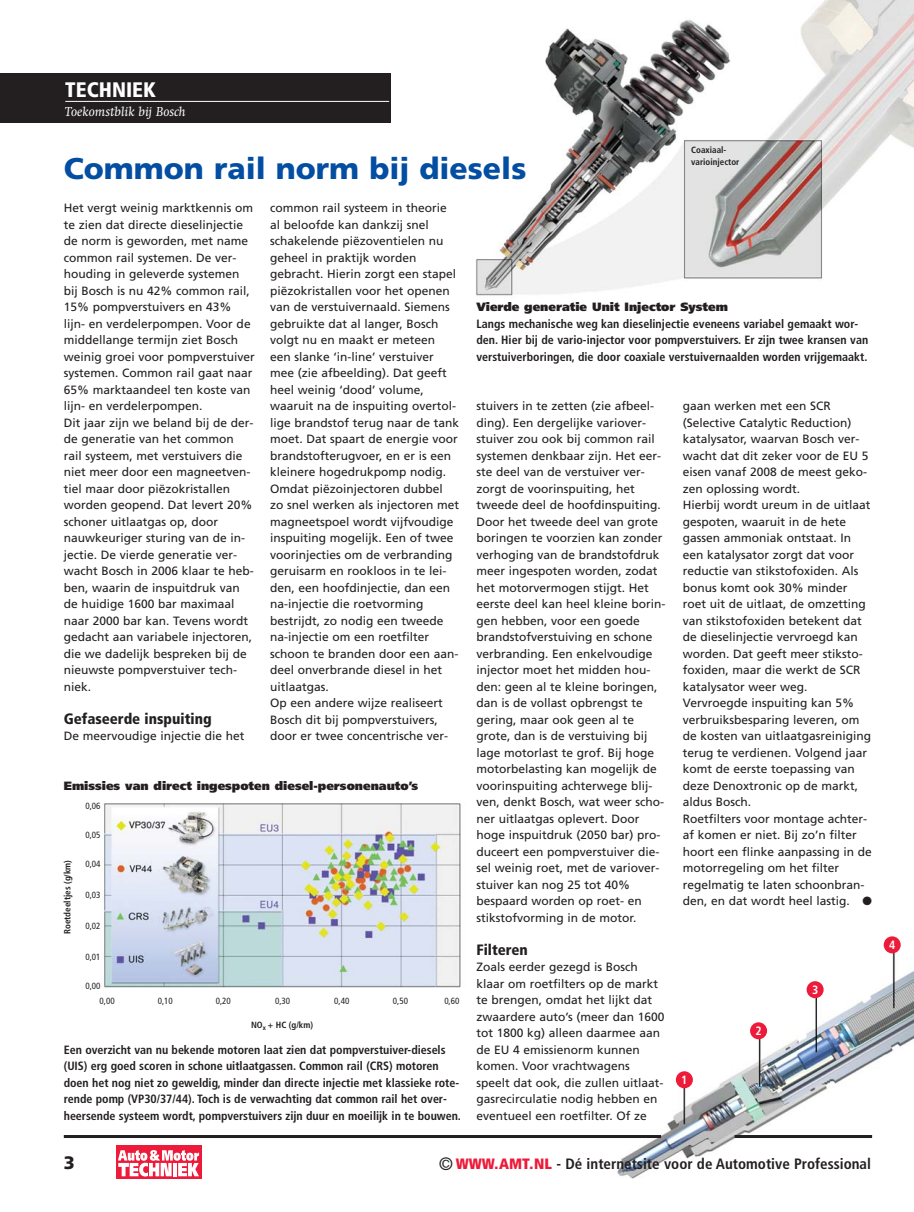
<style>
.page{position:relative;width:914px;height:1212px;background:#fff}
.page>*{position:absolute;margin:0;border:0;box-sizing:border-box;transform-origin:0 0}
.t1{font:900 30px "Frutiger";color:#034ea2}
.t2{font:900 condensed 21px "Frutiger";color:#fff}
.t3{font:900 18px "Frutiger";color:#231f20}
.t4{font:700 condensed 15px "Frutiger";color:#231f20}
.t5{font:900 condensed 15px "Frutiger";color:#231f20}
.t6{font:italic 13.5px "Swift";color:#fff}
.t7{font:12px/16.5px "Frutiger";color:#231f20}
.t8{font:700 condensed 12px/16.5px "Frutiger";letter-spacing:-.005em;color:#231f20}
.t9{font:900 12px "Frutiger";color:#231f20}
.t10{font:700 condensed 12px "Frutiger";color:#fff}
.t11{font:condensed 9px/14.9px "Frutiger";color:#231f20}
.t12{font:700 condensed 9px/12px "Frutiger";color:#231f20}
.s1{font-weight:400;font-size:18px}
.s2{font-weight:900;color:#ed1a3a}
</style>
<div class="page">
<img style="left:615px;top:936px;width:299px;height:243px">
<img style="left:104px;top:803px;width:357px;height:185px">
<img style="left:476px;top:0;width:438px;height:296px">
<hr style="left:64px;top:1135px;width:597px;height:3px;background:#231f20">
<div style="left:0;top:73px;width:390px;height:49px;background:#231f20"></div>
<hr style="left:65px;top:101px;width:324px;height:1px;background:#fff">
<hr style="left:734px;top:1135px;width:138px;height:3px;background:#231f20">
<div style="left:675px;top:1071px;width:18px;height:17px;background:#ed1a3a;border-radius:50%"></div>
<div style="left:750px;top:1022px;width:17px;height:17px;background:#ed1a3a;border-radius:50%"></div>
<div style="left:806px;top:981px;width:17px;height:17px;background:#ed1a3a;border-radius:50%"></div>
<div style="left:883px;top:936px;width:17px;height:17px;background:#ed1a3a;border-radius:50%"></div>
<div style="left:116px;top:1146px;width:85px;height:33px;background:#ed1a3a"></div>
<svg style="left:118px;top:1150px;width:81px;height:27px"></svg>
<h2 class="t2" style="left:65px;top:81px;width:92px">TECHNIEK</h2>
<p class="t6" style="left:65px;top:107px;width:122px">Toekomstblik bij Bosch</p>
<h1 class="t1" style="left:64px;top:157px;width:464px">Common rail norm bij diesels</h1>
<p class="t7" style="left:64px;top:201px;width:192px">Het vergt weinig marktkennis om te zien dat directe dieselinjectie de norm is geworden, met name common rail systemen. De ver&shy;houding in geleverde systemen bij Bosch is nu 42% common rail,<br>15% pompverstuivers en 43% lijn- en verdelerpompen. Voor de middellange termijn ziet Bosch weinig groei voor pompverstuiver systemen. Common rail gaat naar<br>65% marktaandeel ten koste van lijn- en verdelerpompen.<br>Dit jaar zijn we beland bij de der&shy;de generatie van het common rail systeem, met verstuivers die niet meer door een magneetven&shy;tiel maar door piëzokristallen worden geopend. Dat levert 20% schoner uitlaatgas op, door nauwkeuriger sturing van de in&shy;jectie. De vierde generatie ver&shy;wacht Bosch in 2006 klaar te heb&shy;ben, waarin de inspuitdruk van de huidige 1600 bar maximaal naar 2000 bar kan. Tevens wordt gedacht aan variabele injectoren, die we dadelijk bespreken bij de nieuwste pompverstuiver tech&shy;niek.</p>
<p class="t5" style="left:64px;top:713px;width:149px">Gefaseerde inspuiting</p>
<p class="t7" style="left:64px;top:729px;width:182px">De meervoudige injectie die het</p>
<p class="t12" style="left:691px;top:145px;width:50px">Coaxiaal&shy;varioinjector</p>
<p class="t7" style="left:270px;top:201px;width:191px">common rail systeem in theorie al beloofde kan dankzij snel schakelende piëzoventielen nu geheel in praktijk worden gebracht. Hierin zorgt een stapel piëzokristallen voor het openen van de verstuivernaald. Siemens gebruikte dat al langer, Bosch volgt nu en maakt er meteen<br>een slanke ‘in-line’ verstuiver mee (zie afbeelding). Dat geeft heel weinig ‘dood’ volume, waaruit na de inspuiting overtol&shy;lige brandstof terug naar de tank moet. Dat spaart de energie voor brandstofterugvoer, en er is een kleinere hogedrukpomp nodig.<br>Omdat piëzoinjectoren dubbel<br>zo snel werken als injectoren met magneetspoel wordt vijfvoudige inspuiting mogelijk. Een of twee voorinjecties om de verbranding geruisarm en rookloos in te lei&shy;den, een hoofdinjectie, dan een na-injectie die roetvorming bestrijdt, zo nodig een tweede na-injectie om een roetfilter schoon te branden door een aan&shy;deel onverbrande diesel in het uitlaatgas.<br>Op een andere wijze realiseert<br>Bosch dit bij pompverstuivers, door er twee concentrische ver-</p>
<p class="t9" style="left:476px;top:302px;width:253px">Vierde generatie Unit Injector System</p>
<p class="t8" style="left:476px;top:316px;width:393px">Langs mechanische weg kan dieselinjectie eveneens variabel gemaakt wor&shy;den. Hier bij de vario-injector voor pompverstuivers. Er zijn twee kransen van verstuiverboringen, die door coaxiale verstuivernaalden worden vrijgemaakt.</p>
<p class="t7" style="left:476px;top:399px;width:191px">stuivers in te zetten (zie afbeel&shy;ding). Een dergelijke variover&shy;stuiver zou ook bij common rail systemen denkbaar zijn. Het eer&shy;ste deel van de verstuiver ver&shy;zorgt de voorinspuiting, het tweede deel de hoofdinspuiting.<br>Door het tweede deel van grote boringen te voorzien kan zonder verhoging van de brandstofdruk meer ingespoten worden, zodat het motorvermogen stijgt. Het eerste deel kan heel kleine borin&shy;gen hebben, voor een goede brandstofverstuiving en schone verbranding. Een enkelvoudige injector moet het midden hou&shy;den: geen al te kleine boringen, dan is de vollast opbrengst te gering, maar ook geen al te grote, dan is de verstuiving bij lage motorlast te grof. Bij hoge motorbelasting kan mogelijk de voorinspuiting achterwege blij&shy;ven, denkt Bosch, wat weer scho&shy;ner uitlaatgas oplevert. Door hoge inspuitdruk (2050 bar) pro&shy;duceert een pompverstuiver die&shy;sel weinig roet, met de variover&shy;stuiver kan nog 25 tot 40% bespaard worden op roet- en stikstofvorming in de motor.</p>
<p class="t5" style="left:476px;top:944px;width:53px">Filteren</p>
<p class="t7" style="left:476px;top:960px;width:190px">Zoals eerder gezegd is Bosch klaar om roetfilters op de markt te brengen, omdat het lijkt dat zwaardere auto’s (meer dan 1600 tot 1800 kg) alleen daarmee aan de EU 4 emissienorm kunnen komen. Voor vrachtwagens speelt dat ook, die zullen uitlaat&shy;gasrecirculatie nodig hebben en eventueel een roetfilter. Of ze</p>
<p class="t7" style="left:682px;top:399px;width:191px">gaan werken met een SCR (Selective Catalytic Reduction) katalysator, waarvan Bosch ver&shy;wacht dat dit zeker voor de EU 5 eisen vanaf 2008 de meest geko&shy;zen oplossing wordt.<br>Hierbij wordt ureum in de uitlaat gespoten, waaruit in de hete gassen ammoniak ontstaat. In een katalysator zorgt dat voor reductie van stikstofoxiden. Als bonus komt ook 30% minder roet uit de uitlaat, de omzetting van stikstofoxiden betekent dat de dieselinjectie vervroegd kan worden. Dat geeft meer stiksto&shy;foxiden, maar die werkt de SCR katalysator weer weg.<br>Vervroegde inspuiting kan 5% verbruiksbesparing leveren, om de kosten van uitlaatgasreiniging terug te verdienen. Volgend jaar komt de eerste toepassing van deze Denoxtronic op de markt, aldus Bosch.<br>Roetfilters voor montage achter&shy;af komen er niet. Bij zo’n filter hoort een flinke aanpassing in de motorregeling om het filter regelmatig te laten schoonbran&shy;den, en dat wordt heel lastig. ●</p>
<p class="t9" style="left:64px;top:781px;width:356px">Emissies van direct ingespoten diesel-personenauto’s</p>
<p class="t11" style="left:85px;top:800px;width:17px">0,06</p>
<p class="t11" style="left:85px;top:828px;width:17px">0,05</p>
<p class="t11" style="left:85px;top:857px;width:17px">0,04</p>
<p class="t11" style="left:85px;top:888px;width:17px">0,03</p>
<p class="t11" style="left:85px;top:919px;width:17px">0,02</p>
<p class="t11" style="left:85px;top:950px;width:17px">0,01</p>
<p class="t11" style="left:100px;top:980px;width:17px;text-indent:-14px">0,00<br>0,00</p>
<p class="t12" style="left:62px;top:934px;width:76px;rotate:-90deg">Roetdeeltjes (g/km)</p>
<p class="t10" style="left:812px;top:985px;width:8px">3</p>
<p class="t11" style="left:158px;top:994px;width:17px">0,10</p>
<p class="t11" style="left:216px;top:994px;width:17px">0,20</p>
<p class="t11" style="left:275px;top:994px;width:17px">0,30</p>
<p class="t11" style="left:334px;top:994px;width:17px">0,40</p>
<p class="t11" style="left:393px;top:994px;width:17px">0,50</p>
<p class="t11" style="left:444px;top:994px;width:17px">0,60</p>
<p class="t12" style="left:251px;top:1019px;width:63px">NO<sub>x</sub> + HC (g/km)</p>
<p class="t10" style="left:755px;top:1026px;width:8px">2</p>
<p class="t8" style="left:64px;top:1042px;width:399px">Een overzicht van nu bekende motoren laat zien dat pompverstuiver-diesels (UIS) erg goed scoren in schone uitlaatgassen. Common rail (CRS) motoren doen het nog niet zo geweldig, minder dan directe injectie met klassieke rote&shy;rende pomp (VP30/37/44). Toch is de verwachting dat common rail het over&shy;heersende systeem wordt, pompverstuivers zijn duur en moeilijk in te bouwen.</p>
<p class="t10" style="left:681px;top:1075px;width:8px">1</p>
<h3 class="t3" style="left:64px;top:1156px;width:13px">3</h3>
<p class="t4" style="left:439px;top:1158px;width:434px"><span class="s1">©</span> <span class="s2">WWW.AMT.NL</span> - Dé internetsite voor de Automotive Professional</p>
<p class="t10" style="left:889px;top:940px;width:8px">4</p>
</div>
